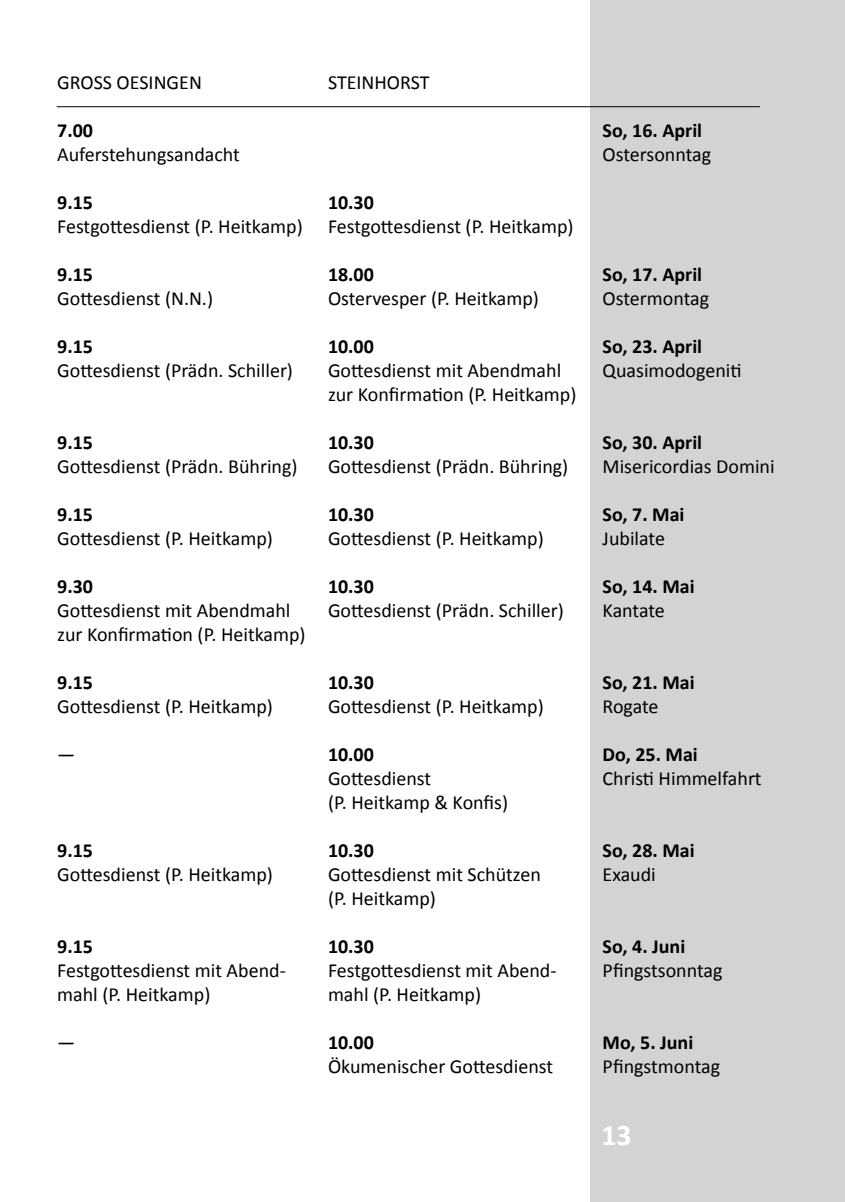
<style>
.page{position:relative;width:845px;height:1202px;background:#fff}
.page>*{position:absolute;margin:0;border:0;box-sizing:border-box;transform-origin:0 0}
.t1{font:700 30px "Calibri";color:#fff}
.t2{font:20px/24px "Calibri";color:#000}
.t3{font:700 20px "Calibri";color:#000}
</style>
<div class="page">
<div style="left:590px;top:0;width:255px;height:1202px;background:#d1d3d4"></div>
<hr style="left:57px;top:106px;width:703px;height:1px;background:#000">
<p class="t2" style="left:57px;top:70px;width:146px">GROSS OESINGEN</p>
<p class="t3" style="left:57px;top:117px;width:37px">7.00</p>
<p class="t2" style="left:57px;top:142px;width:184px">Auferstehungsandacht</p>
<p class="t3" style="left:57px;top:189px;width:37px">9.15</p>
<p class="t2" style="left:57px;top:214px;width:247px">Festgottesdienst (P. Heitkamp)</p>
<p class="t3" style="left:57px;top:261px;width:37px">9.15</p>
<p class="t2" style="left:57px;top:286px;width:157px">Gottesdienst (N.N.)</p>
<p class="t3" style="left:57px;top:333px;width:37px">9.15</p>
<p class="t2" style="left:57px;top:358px;width:237px">Gottesdienst (Prädn. Schiller)</p>
<p class="t3" style="left:57px;top:429px;width:37px">9.15</p>
<p class="t2" style="left:57px;top:454px;width:242px">Gottesdienst (Prädn. Bühring)</p>
<p class="t3" style="left:57px;top:501px;width:37px">9.15</p>
<p class="t2" style="left:57px;top:526px;width:217px">Gottesdienst (P. Heitkamp)</p>
<p class="t3" style="left:57px;top:573px;width:37px">9.30</p>
<p class="t2" style="left:57px;top:598px;width:250px">Gottesdienst mit Abendmahl zur Konfirmation (P. Heitkamp)</p>
<p class="t3" style="left:57px;top:669px;width:37px">9.15</p>
<p class="t2" style="left:57px;top:694px;width:217px">Gottesdienst (P. Heitkamp)</p>
<p class="t2" style="left:57px;top:742px;width:20px">—</p>
<p class="t3" style="left:57px;top:837px;width:37px">9.15</p>
<p class="t2" style="left:57px;top:862px;width:217px">Gottesdienst (P. Heitkamp)</p>
<p class="t3" style="left:57px;top:933px;width:37px">9.15</p>
<p class="t2" style="left:57px;top:958px;width:230px">Festgottesdienst mit Abend&shy;mahl (P. Heitkamp)</p>
<p class="t2" style="left:57px;top:1030px;width:20px">—</p>
<p class="t2" style="left:328px;top:70px;width:103px">STEINHORST</p>
<p class="t3" style="left:328px;top:189px;width:47px">10.30</p>
<p class="t2" style="left:328px;top:214px;width:247px">Festgottesdienst (P. Heitkamp)</p>
<p class="t3" style="left:328px;top:261px;width:47px">18.00</p>
<p class="t2" style="left:328px;top:286px;width:212px">Ostervesper (P. Heitkamp)</p>
<p class="t3" style="left:328px;top:333px;width:47px">10.00</p>
<p class="t2" style="left:328px;top:358px;width:250px">Gottesdienst mit Abendmahl zur Konfirmation (P. Heitkamp)</p>
<p class="t3" style="left:328px;top:429px;width:47px">10.30</p>
<p class="t2" style="left:328px;top:454px;width:242px">Gottesdienst (Prädn. Bühring)</p>
<p class="t3" style="left:328px;top:501px;width:47px">10.30</p>
<p class="t2" style="left:328px;top:526px;width:217px">Gottesdienst (P. Heitkamp)</p>
<p class="t3" style="left:328px;top:573px;width:47px">10.30</p>
<p class="t2" style="left:328px;top:598px;width:237px">Gottesdienst (Prädn. Schiller)</p>
<p class="t3" style="left:328px;top:669px;width:47px">10.30</p>
<p class="t2" style="left:328px;top:694px;width:217px">Gottesdienst (P. Heitkamp)</p>
<p class="t3" style="left:328px;top:741px;width:47px">10.00</p>
<p class="t2" style="left:328px;top:766px;width:182px">Gottesdienst<br>(P. Heitkamp &amp; Konfis)</p>
<p class="t3" style="left:328px;top:837px;width:47px">10.30</p>
<p class="t2" style="left:328px;top:862px;width:214px">Gottesdienst mit Schützen (P. Heitkamp)</p>
<p class="t3" style="left:328px;top:933px;width:47px">10.30</p>
<p class="t2" style="left:328px;top:958px;width:230px">Festgottesdienst mit Abend&shy;mahl (P. Heitkamp)</p>
<p class="t3" style="left:328px;top:1029px;width:47px">10.00</p>
<p class="t2" style="left:328px;top:1054px;width:227px">Ökumenischer Gottesdienst</p>
<p class="t3" style="left:602px;top:117px;width:101px">So, 16. April</p>
<p class="t2" style="left:602px;top:142px;width:110px">Ostersonntag</p>
<p class="t3" style="left:602px;top:261px;width:101px">So, 17. April</p>
<p class="t2" style="left:602px;top:286px;width:108px">Ostermontag</p>
<p class="t3" style="left:602px;top:333px;width:101px">So, 23. April</p>
<p class="t2" style="left:602px;top:358px;width:140px">Quasimodogeniti</p>
<p class="t3" style="left:602px;top:429px;width:101px">So, 30. April</p>
<p class="t2" style="left:602px;top:454px;width:174px">Misericordias Domini</p>
<p class="t3" style="left:602px;top:501px;width:83px">So, 7. Mai</p>
<p class="t2" style="left:602px;top:526px;width:64px">Jubilate</p>
<p class="t3" style="left:602px;top:573px;width:94px">So, 14. Mai</p>
<p class="t2" style="left:602px;top:598px;width:64px">Kantate</p>
<p class="t3" style="left:602px;top:669px;width:94px">So, 21. Mai</p>
<p class="t2" style="left:602px;top:694px;width:57px">Rogate</p>
<p class="t3" style="left:602px;top:741px;width:97px">Do, 25. Mai</p>
<p class="t2" style="left:602px;top:766px;width:161px">Christi Himmelfahrt</p>
<p class="t3" style="left:602px;top:837px;width:94px">So, 28. Mai</p>
<p class="t2" style="left:602px;top:862px;width:55px">Exaudi</p>
<p class="t3" style="left:602px;top:933px;width:84px">So, 4. Juni</p>
<p class="t2" style="left:602px;top:958px;width:121px">Pfingstsonntag</p>
<p class="t3" style="left:602px;top:1029px;width:92px">Mo, 5. Juni</p>
<p class="t2" style="left:602px;top:1054px;width:119px">Pfingstmontag</p>
<h1 class="t1" style="left:601px;top:1116px;width:32px">13</h1>
</div>
